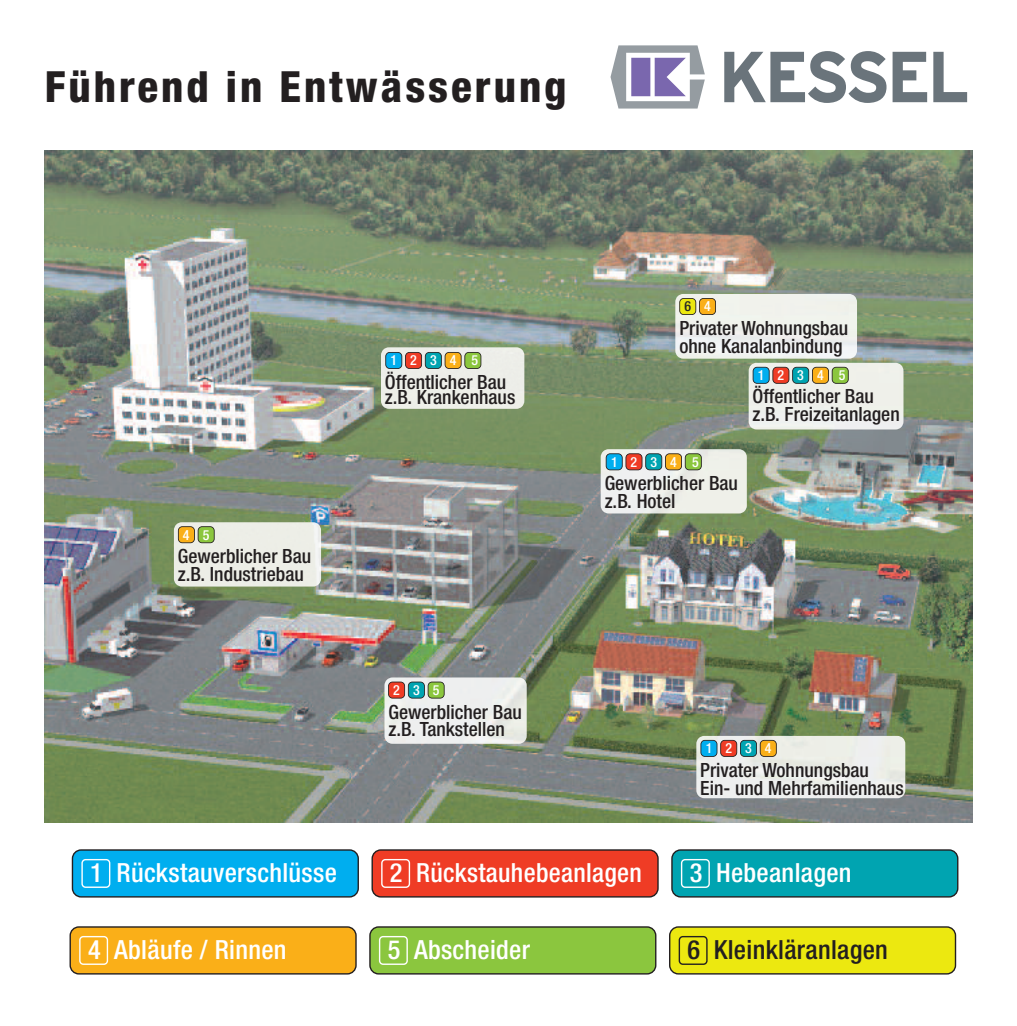
<style>
.page{position:relative;width:1017px;height:1026px;background:#fff}
.page>*{position:absolute;margin:0;border:0;box-sizing:border-box;transform-origin:0 0}
.t1{font:800 condensed 43.05px "Helvetica Neue";letter-spacing:.07em;color:#231f20}
.t2{font:500 condensed 26.25px "Helvetica Neue";letter-spacing:.01em;color:#fff}
.t3{font:500 condensed 26.25px "Helvetica Neue";letter-spacing:.01em;color:#231f20}
.t4{font:500 condensed 19.6px/17.5px "Helvetica Neue";color:#231f20}
.t5{font:500 condensed 14px "Helvetica Neue";letter-spacing:.93em;color:#fff}
.t6{font:500 condensed 14px "Helvetica Neue";color:#262626}
.s1{color:#fff}
</style>
<div class="page">
<img style="left:45px;top:151px;width:927px;height:670px">
<img style="left:675px;top:294px;width:182px;height:64px">
<div style="left:748px;top:362px;width:155px;height:67px;background:#eff0ea"></div>
<div style="left:753px;top:367px;width:16px;height:16px;background:#00aeef;border-radius:4px"></div>
<div style="left:752px;top:366px;width:17px;height:17px;border:2px solid #231f20;border-radius:4px"></div>
<div style="left:773px;top:367px;width:16px;height:16px;background:#ef3c25;border-radius:4px"></div>
<div style="left:772px;top:366px;width:17px;height:17px;border:2px solid #231f20;border-radius:4px"></div>
<div style="left:792px;top:367px;width:16px;height:16px;background:#00a4b1;border-radius:4px"></div>
<div style="left:792px;top:366px;width:17px;height:17px;border:2px solid #231f20;border-radius:4px"></div>
<div style="left:812px;top:367px;width:16px;height:16px;background:#faaf18;border-radius:4px"></div>
<div style="left:812px;top:366px;width:17px;height:17px;border:2px solid #231f20;border-radius:4px"></div>
<div style="left:832px;top:367px;width:16px;height:16px;background:#8bc63e;border-radius:4px"></div>
<div style="left:831px;top:366px;width:17px;height:17px;border:2px solid #231f20;border-radius:4px"></div>
<div style="left:679px;top:298px;width:17px;height:16px;background:#ece810;border-radius:4px"></div>
<div style="left:679px;top:298px;width:17px;height:17px;border:2px solid #231f20;border-radius:4px"></div>
<div style="left:699px;top:298px;width:16px;height:16px;background:#faaf18;border-radius:4px"></div>
<div style="left:699px;top:298px;width:17px;height:17px;border:2px solid #231f20;border-radius:4px"></div>
<img style="left:696px;top:735px;width:209px;height:63px">
<img style="left:384px;top:677px;width:143px;height:66px">
<img style="left:600px;top:449px;width:147px;height:64px">
<div style="left:381px;top:347px;width:143px;height:62px;background:#edeee8"></div>
<div style="left:174px;top:522px;width:147px;height:64px;background:#edeee7"></div>
<div style="left:178px;top:526px;width:16px;height:16px;background:#faaf18;border-radius:4px"></div>
<div style="left:178px;top:526px;width:17px;height:17px;border:2px solid #231f20;border-radius:4px"></div>
<div style="left:198px;top:526px;width:16px;height:16px;background:#8bc63e;border-radius:4px"></div>
<div style="left:198px;top:526px;width:17px;height:17px;border:2px solid #231f20;border-radius:4px"></div>
<div style="left:72px;top:849px;width:286px;height:47px;background:#00aeef;border-radius:9px"></div>
<div style="left:72px;top:849px;width:287px;height:48px;border:3px solid #231f20;border-radius:9px"></div>
<div style="left:81px;top:858px;width:29px;height:29px;border:3px solid #fff;border-radius:4px"></div>
<div style="left:372px;top:849px;width:286px;height:47px;background:#ef3c25;border-radius:9px"></div>
<div style="left:371px;top:849px;width:287px;height:48px;border:3px solid #231f20;border-radius:9px"></div>
<div style="left:381px;top:858px;width:29px;height:29px;border:3px solid #fff;border-radius:4px"></div>
<div style="left:672px;top:849px;width:285px;height:47px;background:#00a4b1;border-radius:9px"></div>
<div style="left:671px;top:849px;width:287px;height:48px;border:3px solid #231f20;border-radius:9px"></div>
<div style="left:681px;top:858px;width:29px;height:29px;border:3px solid #fff;border-radius:4px"></div>
<div style="left:70px;top:926px;width:286px;height:47px;background:#faaf18;border-radius:9px"></div>
<div style="left:69px;top:925px;width:288px;height:49px;border:3px solid #231f20;border-radius:9px"></div>
<div style="left:79px;top:935px;width:29px;height:29px;border:3px solid #fff;border-radius:4px"></div>
<div style="left:370px;top:926px;width:285px;height:47px;background:#8bc63e;border-radius:9px"></div>
<div style="left:369px;top:925px;width:287px;height:49px;border:3px solid #231f20;border-radius:9px"></div>
<div style="left:379px;top:935px;width:29px;height:29px;border:3px solid #fff;border-radius:4px"></div>
<div style="left:669px;top:926px;width:286px;height:47px;background:#ece810;border-radius:9px"></div>
<div style="left:669px;top:925px;width:287px;height:49px;border:3px solid #231f20;border-radius:9px"></div>
<div style="left:678px;top:935px;width:29px;height:29px;border:3px solid #231f20;border-radius:4px"></div>
<div style="left:606px;top:453px;width:16px;height:16px;background:#00aeef;border-radius:4px"></div>
<div style="left:605px;top:453px;width:17px;height:17px;border:2px solid #231f20;border-radius:4px"></div>
<div style="left:626px;top:453px;width:16px;height:16px;background:#ef3c25;border-radius:4px"></div>
<div style="left:625px;top:453px;width:17px;height:17px;border:2px solid #231f20;border-radius:4px"></div>
<div style="left:645px;top:453px;width:17px;height:16px;background:#00a4b1;border-radius:4px"></div>
<div style="left:645px;top:453px;width:17px;height:17px;border:2px solid #231f20;border-radius:4px"></div>
<div style="left:665px;top:453px;width:16px;height:16px;background:#faaf18;border-radius:4px"></div>
<div style="left:665px;top:453px;width:17px;height:17px;border:2px solid #231f20;border-radius:4px"></div>
<div style="left:685px;top:453px;width:16px;height:16px;background:#8bc63e;border-radius:4px"></div>
<div style="left:685px;top:453px;width:16px;height:17px;border:2px solid #231f20;border-radius:4px"></div>
<div style="left:386px;top:352px;width:16px;height:16px;background:#00aeef;border-radius:4px"></div>
<div style="left:385px;top:352px;width:17px;height:17px;border:2px solid #231f20;border-radius:4px"></div>
<div style="left:405px;top:352px;width:16px;height:16px;background:#ef3c25;border-radius:4px"></div>
<div style="left:405px;top:352px;width:17px;height:17px;border:2px solid #231f20;border-radius:4px"></div>
<div style="left:425px;top:352px;width:16px;height:16px;background:#00a4b1;border-radius:4px"></div>
<div style="left:425px;top:352px;width:17px;height:17px;border:2px solid #231f20;border-radius:4px"></div>
<div style="left:445px;top:352px;width:16px;height:16px;background:#faaf18;border-radius:4px"></div>
<div style="left:444px;top:352px;width:17px;height:17px;border:2px solid #231f20;border-radius:4px"></div>
<div style="left:465px;top:352px;width:16px;height:16px;background:#8bc63e;border-radius:4px"></div>
<div style="left:464px;top:352px;width:17px;height:17px;border:2px solid #231f20;border-radius:4px"></div>
<div style="left:701px;top:740px;width:16px;height:16px;background:#00aeef;border-radius:4px"></div>
<div style="left:700px;top:739px;width:17px;height:17px;border:2px solid #231f20;border-radius:4px"></div>
<div style="left:720px;top:740px;width:16px;height:16px;background:#ef3c25;border-radius:4px"></div>
<div style="left:720px;top:739px;width:17px;height:17px;border:2px solid #231f20;border-radius:4px"></div>
<div style="left:740px;top:740px;width:16px;height:16px;background:#00a4b1;border-radius:4px"></div>
<div style="left:740px;top:739px;width:17px;height:17px;border:2px solid #231f20;border-radius:4px"></div>
<div style="left:760px;top:740px;width:16px;height:16px;background:#faaf18;border-radius:4px"></div>
<div style="left:759px;top:739px;width:17px;height:17px;border:2px solid #231f20;border-radius:4px"></div>
<div style="left:388px;top:681px;width:16px;height:17px;background:#ef3c25;border-radius:4px"></div>
<div style="left:388px;top:681px;width:17px;height:17px;border:2px solid #231f20;border-radius:4px"></div>
<div style="left:408px;top:681px;width:16px;height:17px;background:#00a4b1;border-radius:4px"></div>
<div style="left:408px;top:681px;width:17px;height:17px;border:2px solid #231f20;border-radius:4px"></div>
<div style="left:428px;top:681px;width:16px;height:17px;background:#8bc63e;border-radius:4px"></div>
<div style="left:427px;top:681px;width:17px;height:17px;border:2px solid #231f20;border-radius:4px"></div>
<svg style="left:724px;top:51px;width:243px;height:52px"></svg>
<svg style="left:610px;top:45px;width:95px;height:63px"></svg>
<h1 class="t1" style="left:45px;top:71px;width:523px">Führend in Entwässerung</h1>
<p class="t5" style="left:183px;top:529px;width:28px">4 5</p>
<p class="t4" style="left:178px;top:549px;width:135px">Gewerblicher Bau z.B. Industriebau</p>
<p class="t5" style="left:390px;top:355px;width:89px">1234 5</p>
<p class="t4" style="left:385px;top:375px;width:132px;line-height:15.8px">Öffentlicher Bau z.B. Krankenhaus</p>
<p class="t5" style="left:393px;top:684px;width:48px">235</p>
<p class="t4" style="left:388px;top:704px;width:135px">Gewerblicher Bau z.B. Tankstellen</p>
<p class="t6" style="left:684px;top:301px;width:28px">6 <span class="s1">4</span></p>
<p class="t4" style="left:679px;top:321px;width:170px">Privater Wohnungsbau ohne Kanalanbindung</p>
<p class="t5" style="left:758px;top:370px;width:89px">1234 5</p>
<p class="t4" style="left:752px;top:389px;width:149px">Öffentlicher Bau z.B. Freizeitanlagen</p>
<p class="t5" style="left:611px;top:456px;width:89px">1234 5</p>
<p class="t4" style="left:604px;top:476px;width:135px">Gewerblicher Bau z.B. Hotel</p>
<p class="t5" style="left:705px;top:743px;width:67px">1234</p>
<p class="t4" style="left:700px;top:762px;width:205px">Privater Wohnungsbau<br>Ein- und Mehrfamilienhaus</p>
<h2 class="t2" style="left:90px;top:863px;width:248px">1 Rückstauverschlüsse</h2>
<h2 class="t2" style="left:390px;top:863px;width:253px">2 Rückstauhebeanlagen</h2>
<h2 class="t2" style="left:689px;top:863px;width:163px">3 Hebeanlagen</h2>
<h2 class="t2" style="left:88px;top:940px;width:200px">4 Abläufe / Rinnen</h2>
<h2 class="t2" style="left:388px;top:940px;width:144px">5 Abscheider</h2>
<h2 class="t3" style="left:687px;top:940px;width:202px">6 Kleinkläranlagen</h2>
</div>
